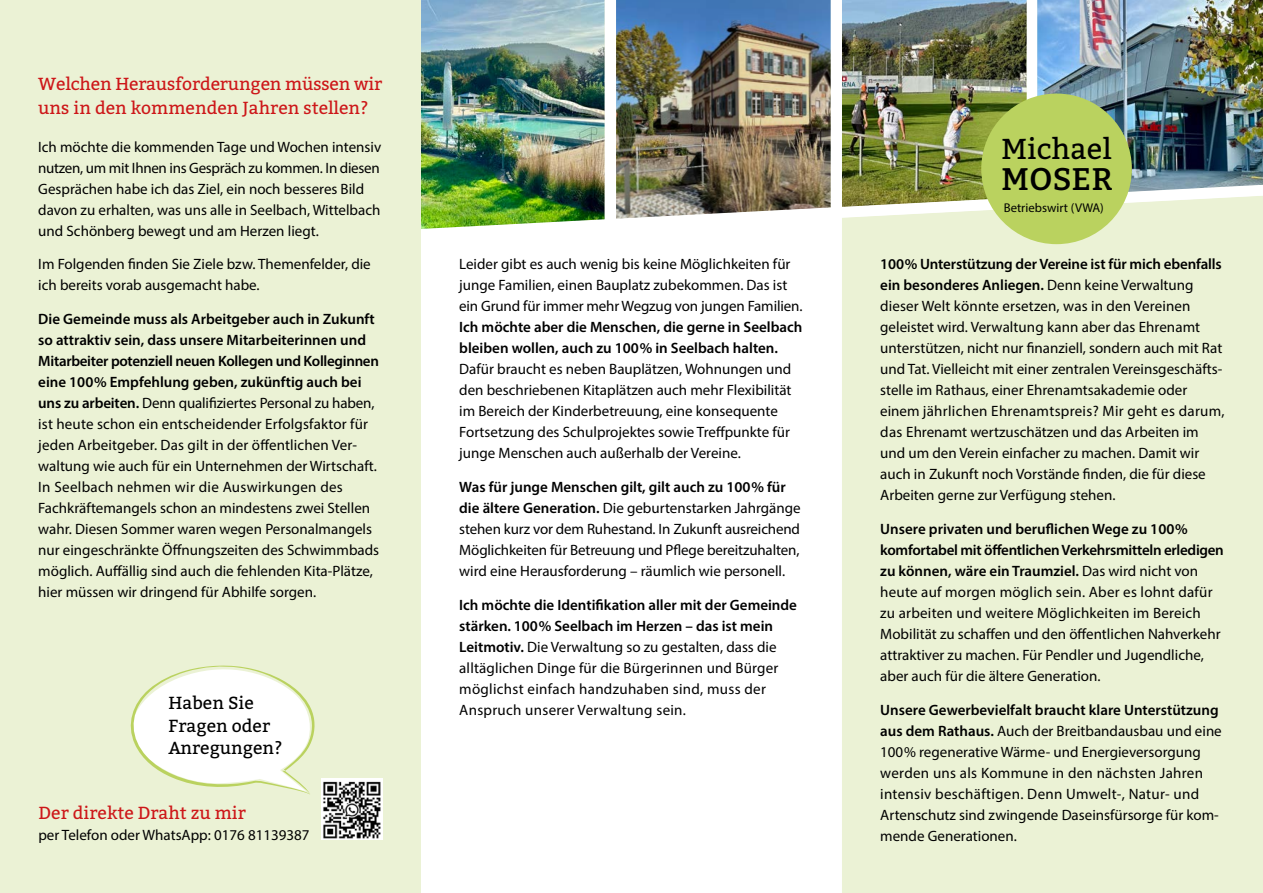
<style>
.page{position:relative;width:1263px;height:893px;background:#fff}
.page>*{position:absolute;margin:0;border:0;box-sizing:border-box;transform-origin:0 0}
.t1{font:600 31.2px "Bitter";letter-spacing:.015em;color:#000}
.t2{font:28.8px "Bitter";color:#000}
.t3{font:17.55px/24px "Bitter";color:#cd1719}
.t4{font:17.55px/22.5px "Bitter";color:#000}
.t5{font:15px/21px "Myriad Pro";color:#000}
.t6{font:600 15px/21px "Myriad Pro";color:#000}
.t7{font:12.75px "Myriad Pro";color:#000}
.s1{font-weight:600}
</style>
<div class="page">
<img style="left:616px;top:0;width:215px;height:185px">
<img style="left:421px;top:0;width:183px;height:185px">
<img style="left:842px;top:0;width:185px;height:185px">
<img style="left:1037px;top:0;width:226px;height:185px">
<div style="left:0;top:0;width:421px;height:893px;background:#ebf2d5"></div>
<div style="left:842px;top:240px;width:421px;height:653px;background:#ebf2d5"></div>
<img style="left:321px;top:779px;width:62px;height:61px">
<img style="left:421px;top:185px;width:842px;height:55px">
<div style="left:981px;top:94px;width:151px;height:150px;background:#bad25f;border-radius:50%"></div>
<svg style="left:130px;top:665px;width:185px;height:129px"></svg>
<p class="t3" style="left:38px;top:72px;width:346px">Welchen Herausforderungen müssen wir uns in den kommenden Jahren stellen?</p>
<p class="t5" style="left:38px;top:136px;width:344px">Ich möchte die kommenden Tage und Wochen intensiv nutzen, um mit Ihnen ins Gespräch zu kommen. In diesen Gesprächen habe ich das Ziel, ein noch besseres Bild davon zu erhalten, was uns alle in Seelbach, Wittelbach und Schönberg bewegt und am Herzen liegt.</p>
<p class="t5" style="left:38px;top:254px;width:334px">Im Folgenden finden Sie Ziele bzw. Themenfelder, die ich bereits vorab ausgemacht habe.</p>
<p class="t5" style="left:38px;top:308px;width:342px"><span class="s1">Die Gemeinde muss als Arbeitgeber auch in Zukunft so attraktiv sein, dass unsere Mitarbeiterinnen und Mitarbeiter potenziell neuen Kollegen und Kolleginnen eine 100% Empfehlung geben, zukünftig auch bei uns zu arbeiten.</span> Denn qualifiziertes Personal zu haben, ist heute schon ein entscheidender Erfolgsfaktor für jeden Arbeitgeber. Das gilt in der öffentlichen Ver&shy;waltung wie auch für ein Unternehmen der Wirtschaft.<br>In Seelbach nehmen wir die Auswirkungen des Fachkräftemangels schon an mindestens zwei Stellen wahr. Diesen Sommer waren wegen Personalmangels nur eingeschränkte Öffnungszeiten des Schwimmbads möglich. Auffällig sind auch die fehlenden Kita-Plätze, hier müssen wir dringend für Abhilfe sorgen.</p>
<p class="t4" style="left:169px;top:692px;width:116px">Haben Sie<br>Fragen oder<br>Anregungen?</p>
<p class="t3" style="left:38px;top:800px;width:209px">Der direkte Draht zu mir</p>
<p class="t5" style="left:38px;top:824px;width:273px">per Telefon oder WhatsApp: 0176 81139387</p>
<p class="t5" style="left:459px;top:254px;width:345px">Leider gibt es auch wenig bis keine Möglichkeiten für junge Familien, einen Bauplatz zubekommen. Das ist ein Grund für immer mehr Wegzug von jungen Familien.</p>
<p class="t6" style="left:459px;top:316px;width:345px">Ich möchte aber die Menschen, die gerne in Seelbach bleiben wollen, auch zu 100% in Seelbach halten.</p>
<p class="t5" style="left:459px;top:359px;width:334px">Dafür braucht es neben Bauplätzen, Wohnungen und den beschriebenen Kitaplätzen auch mehr Flexibilität im Bereich der Kinderbetreuung, eine konsequente Fortsetzung des Schulprojektes sowie Treffpunkte für junge Menschen auch außerhalb der Vereine.</p>
<p class="t5" style="left:459px;top:476px;width:343px"><span class="s1">Was für junge Menschen gilt, gilt auch zu 100% für die ältere Generation.</span> Die geburtenstarken Jahrgänge stehen kurz vor dem Ruhestand. In Zukunft ausreichend Möglichkeiten für Betreuung und Pflege bereitzuhalten, wird eine Herausforderung – räumlich wie personell.</p>
<p class="t5" style="left:459px;top:594px;width:339px"><span class="s1">Ich möchte die Identifikation aller mit der Gemeinde stärken. 100% Seelbach im Herzen – das ist mein Leitmotiv.</span> Die Verwaltung so zu gestalten, dass die alltäglichen Dinge für die Bürgerinnen und Bürger möglichst einfach handzuhaben sind, muss der Anspruch unserer Verwaltung sein.</p>
<h2 class="t2" style="left:1001px;top:130px;width:111px">Michael</h2>
<h1 class="t1" style="left:1001px;top:159px;width:112px">MOSER</h1>
<p class="t7" style="left:1004px;top:200px;width:101px">Betriebswirt (VWA)</p>
<p class="t5" style="left:880px;top:254px;width:346px"><span class="s1">100% Unterstützung der Vereine ist für mich ebenfalls ein besonderes Anliegen.</span> Denn keine Verwaltung dieser Welt könnte ersetzen, was in den Vereinen geleistet wird. Verwaltung kann aber das Ehrenamt unterstützen, nicht nur finanziell, sondern auch mit Rat und Tat. Vielleicht mit einer zentralen Vereinsgeschäfts&shy;stelle im Rathaus, einer Ehrenamtsakademie oder einem jährlichen Ehrenamtspreis? Mir geht es darum, das Ehrenamt wertzuschätzen und das Arbeiten im und um den Verein einfacher zu machen. Damit wir auch in Zukunft noch Vorstände finden, die für diese Arbeiten gerne zur Verfügung stehen.</p>
<p class="t5" style="left:880px;top:518px;width:345px"><span class="s1">Unsere privaten und beruflichen Wege zu 100% komfortabel mit öffentlichen Verkehrsmitteln erledigen zu können, wäre ein Traumziel.</span> Das wird nicht von heute auf morgen möglich sein. Aber es lohnt dafür zu arbeiten und weitere Möglichkeiten im Bereich Mobilität zu schaffen und den öffentlichen Nahverkehr attraktiver zu machen. Für Pendler und Jugendliche, aber auch für die ältere Generation.</p>
<p class="t5" style="left:880px;top:699px;width:343px"><span class="s1">Unsere Gewerbevielfalt braucht klare Unterstützung aus dem Rathaus.</span> Auch der Breitbandausbau und eine 100% regenerative Wärme- und Energieversorgung werden uns als Kommune in den nächsten Jahren intensiv beschäftigen. Denn Umwelt-, Natur- und Artenschutz sind zwingende Daseinsfürsorge für kom&shy;mende Generationen.</p>
</div>
